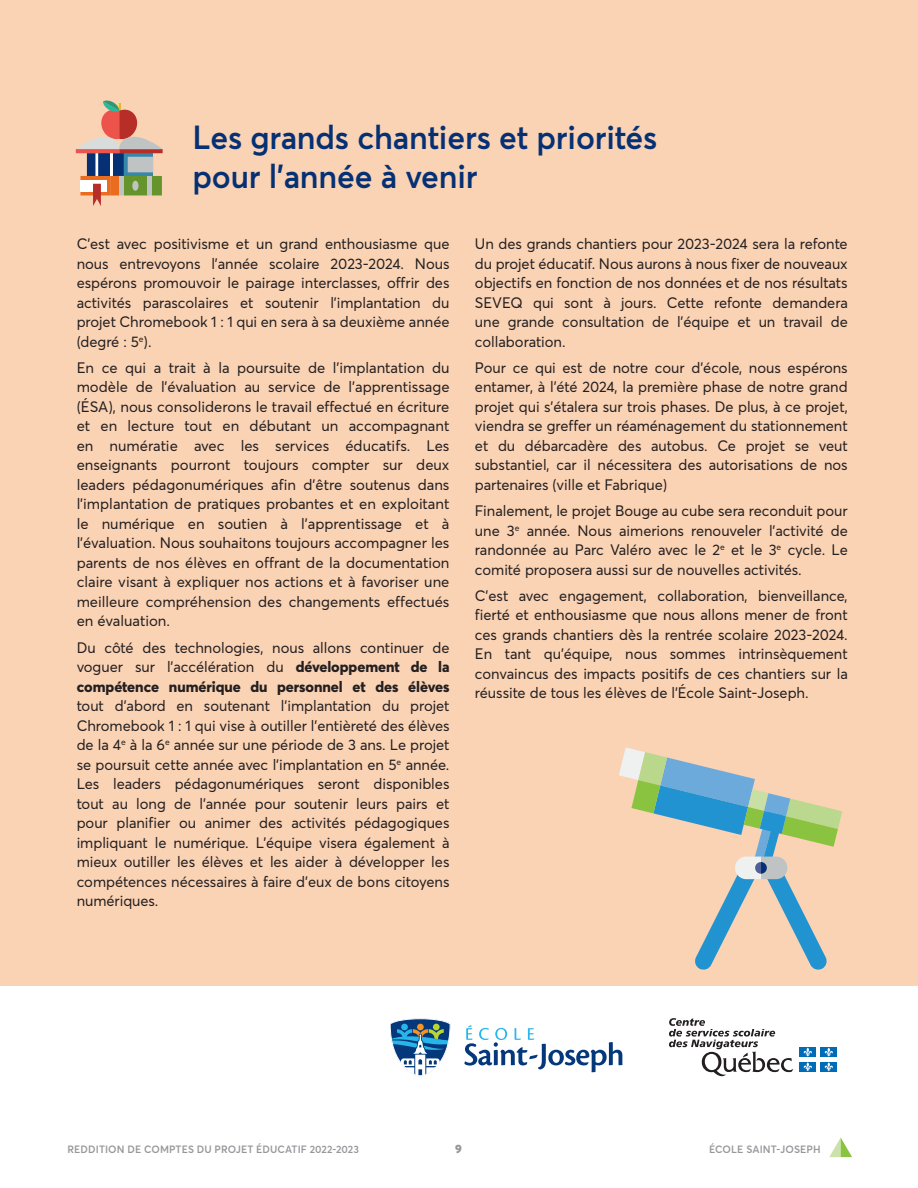
<style>
.page{position:relative;width:918px;height:1188px;background:#fff}
.page>*{position:absolute;margin:0;border:0;box-sizing:border-box;transform-origin:0 0}
.t1{font:600 33px/39px "Averta";letter-spacing:-.005em;color:#053174;scale:.96 1}
.t2{font:15px/19.5px "Averta";letter-spacing:-.005em;color:#231f20;text-align:justify}
.t3{font:900 12px "Averta";color:#95979a}
.t4{font:600 10.5px "Averta";letter-spacing:.01em;color:#95979a}
.s1{font-weight:800}
</style>
<div class="page">
<svg style="left:829px;top:1137px;width:23px;height:20px"></svg>
<div style="left:0;top:0;width:918px;height:986px;background:#fad2b4"></div>
<svg style="left:669px;top:1018px;width:124px;height:58px"></svg>
<div style="left:800px;top:1047px;width:16px;height:10px;background:#006cb7"></div>
<div style="left:821px;top:1047px;width:16px;height:10px;background:#006cb7"></div>
<div style="left:800px;top:1062px;width:16px;height:10px;background:#006cb7"></div>
<svg style="left:803px;top:1048px;width:9px;height:23px"></svg>
<div style="left:821px;top:1062px;width:16px;height:10px;background:#006cb7"></div>
<svg style="left:824px;top:1048px;width:9px;height:23px"></svg>
<svg style="left:124px;top:153px;width:29px;height:23px"></svg>
<div style="left:128px;top:157px;width:25px;height:15px;background:#bfc3c4"></div>
<div style="left:80px;top:176px;width:31px;height:19px;background:#ea6d1f"></div>
<div style="left:80px;top:180px;width:27px;height:11px;background:#fff"></div>
<div style="left:87px;top:153px;width:9px;height:23px;background:#053174"></div>
<div style="left:98px;top:153px;width:12px;height:23px;background:#053174"></div>
<div style="left:113px;top:153px;width:11px;height:23px;background:#053174"></div>
<hr style="left:96px;top:153px;width:2px;height:23px;background:#fff">
<hr style="left:110px;top:153px;width:3px;height:23px;background:#fff">
<div style="left:111px;top:176px;width:8px;height:19px;background:#ea6d1f"></div>
<div style="left:124px;top:176px;width:23px;height:19px;background:#65942c"></div>
<div style="left:152px;top:176px;width:10px;height:19px;background:#65942c"></div>
<div style="left:119px;top:176px;width:5px;height:19px;background:#bfc3c4"></div>
<div style="left:147px;top:176px;width:5px;height:19px;background:#bfc3c4"></div>
<div style="left:132px;top:181px;width:6px;height:10px;background:#bfc3c4;border-radius:50%"></div>
<svg style="left:93px;top:184px;width:8px;height:22px"></svg>
<svg style="left:119px;top:149px;width:44px;height:4px"></svg>
<svg style="left:76px;top:100px;width:86px;height:49px"></svg>
<svg style="left:76px;top:149px;width:43px;height:4px"></svg>
<svg style="left:619px;top:747px;width:223px;height:223px"></svg>
<svg style="left:464px;top:1025px;width:158px;height:47px"></svg>
<svg style="left:390px;top:1018px;width:61px;height:60px"></svg>
<h1 class="t1" style="left:192px;top:118px;width:486px">Les grands chantiers et priorités pour l’année à venir</h1>
<p class="t2" style="left:77px;top:234px;width:374px">C’est avec positivisme et un grand enthousiasme que nous entrevoyons l’année scolaire 2023-2024. Nous espérons promouvoir le pairage interclasses, offrir des activités parascolaires et soutenir l’implantation du projet Chromebook 1 : 1 qui en sera à sa deuxième année (degré : 5<sup>e</sup>).</p>
<p class="t2" style="left:77px;top:358px;width:374px">En ce qui a trait à la poursuite de l’implantation du modèle de l’évaluation au service de l’apprentissage (ÉSA), nous consoliderons le travail effectué en écriture et en lecture tout en débutant un accompagnant en numératie avec les services éducatifs. Les enseignants pourront toujours compter sur deux leaders pédagonumériques afin d’être soutenus dans l’implantation de pratiques probantes et en exploitant le numérique en soutien à l’apprentissage et à l’évaluation. Nous souhaitons toujours accompagner les parents de nos élèves en offrant de la documentation claire visant à expliquer nos actions et à favoriser une meilleure compréhension des changements effectués en évaluation.</p>
<p class="t2" style="left:77px;top:637px;width:374px">Du côté des technologies, nous allons continuer de voguer sur l’accélération du <span class="s1">développement de la compétence numérique du personnel et des élèves</span></p>
<p class="t2" style="left:77px;top:696px;width:374px">tout d’abord en soutenant l’implantation du projet Chromebook 1 : 1 qui vise à outiller l’entièreté des élèves de la 4<sup>e</sup> à la 6<sup>e</sup> année sur une période de 3 ans. Le projet se poursuit cette année avec l’implantation en 5<sup>e</sup> année.<br>Les leaders pédagonumériques seront disponibles tout au long de l’année pour soutenir leurs pairs et pour planifier ou animer des activités pédagogiques impliquant le numérique. L’équipe visera également à mieux outiller les élèves et les aider à développer les compétences nécessaires à faire d’eux de bons citoyens numériques.</p>
<p class="t2" style="left:475px;top:234px;width:374px">Un des grands chantiers pour 2023-2024 sera la refonte du projet éducatif. Nous aurons à nous fixer de nouveaux objectifs en fonction de nos données et de nos résultats SEVEQ qui sont à jours. Cette refonte demandera une grande consultation de l’équipe et un travail de collaboration.</p>
<p class="t2" style="left:475px;top:358px;width:374px">Pour ce qui est de notre cour d’école, nous espérons entamer, à l’été 2024, la première phase de notre grand projet qui s’étalera sur trois phases. De plus, à ce projet, viendra se greffer un réaménagement du stationnement et du débarcadère des autobus. Ce projet se veut substantiel, car il nécessitera des autorisations de nos partenaires (ville et Fabrique)</p>
<p class="t2" style="left:475px;top:501px;width:374px">Finalement, le projet Bouge au cube sera reconduit pour une 3<sup>e</sup> année. Nous aimerions renouveler l’activité de randonnée au Parc Valéro avec le 2<sup>e</sup> et le 3<sup>e</sup> cycle. Le comité proposera aussi sur de nouvelles activités.</p>
<p class="t2" style="left:475px;top:586px;width:374px">C’est avec engagement, collaboration, bienveillance, fierté et enthousiasme que nous allons mener de front ces grands chantiers dès la rentrée scolaire 2023-2024.<br>En tant qu’équipe, nous sommes intrinsèquement convaincus des impacts positifs de ces chantiers sur la réussite de tous les élèves de l’École Saint-Joseph.</p>
<p class="t4" style="left:68px;top:1143px;width:293px">REDDITION DE COMPTES DU PROJET ÉDUCATIF 2022-2023</p>
<p class="t3" style="left:455px;top:1141px;width:8px">9</p>
<p class="t4" style="left:709px;top:1142px;width:113px">ÉCOLE SAINT-JOSEPH</p>
</div>
